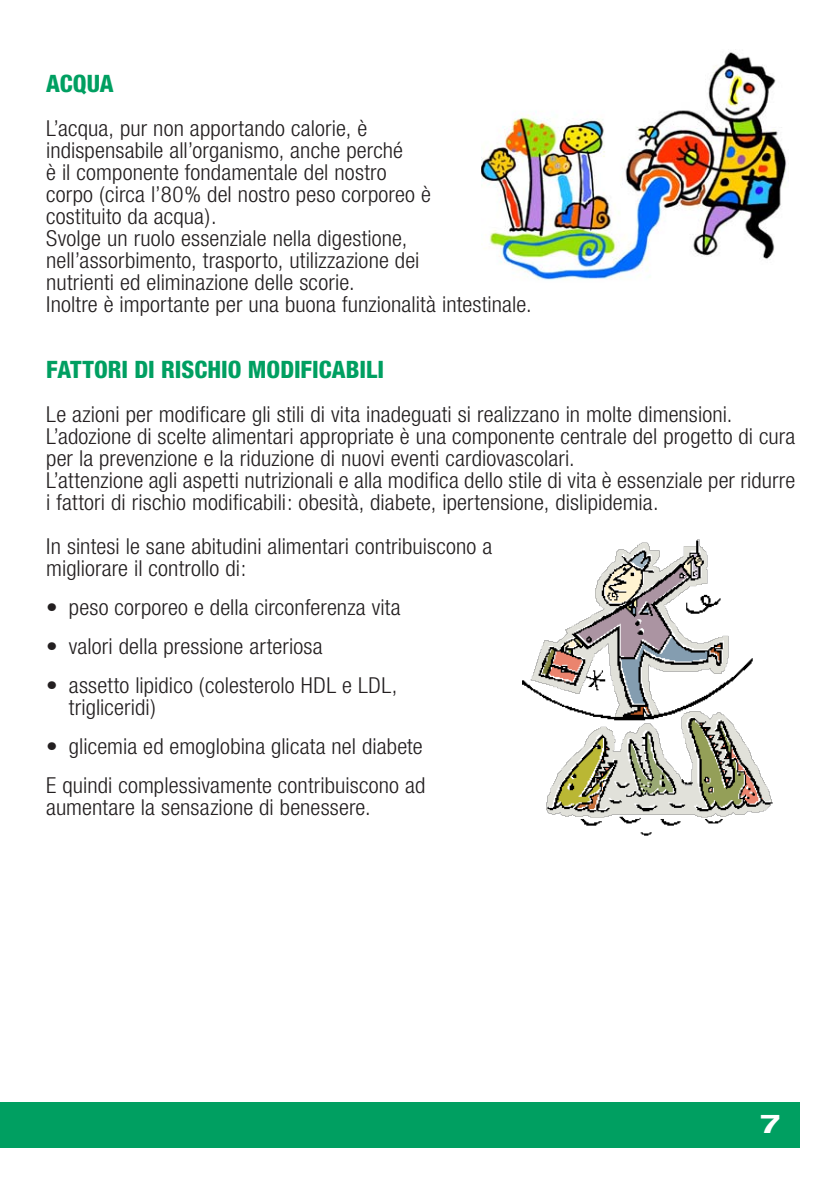
<style>
.page{position:relative;width:840px;height:1191px;background:#fff}
.page>*{position:absolute;margin:0;border:0;box-sizing:border-box;transform-origin:0 0}
.t1{font:700 expanded 26px "Helvetica Neue";color:#fff}
.t2{font:800 condensed 24px "Helvetica Neue";color:#009f61}
.t3{font:300 condensed 22px/22px "Helvetica Neue";letter-spacing:.005em;color:#231f20;scale:1.05 1}
</style>
<div class="page">
<div style="left:0;top:1102px;width:799px;height:45px;background:#009f61"></div>
<img style="left:522px;top:539px;width:251px;height:297px">
<img style="left:481px;top:52px;width:306px;height:228px">
<p class="t2" style="left:46px;top:68px;width:69px">ACQUA</p>
<p class="t3" style="left:46px;top:117px;width:463px">L’acqua, pur non apportando calorie, è<br>indispensabile all’organismo, anche perché<br>è il componente fondamentale del nostro<br>corpo (circa l’80% del nostro peso corporeo è<br>costituito da acqua).<br>Svolge un ruolo essenziale nella digestione, nell’assorbimento, trasporto, utilizzazione dei<br>nutrienti ed eliminazione delle scorie.<br>Inoltre è importante per una buona funzionalità intestinale.</p>
<p class="t2" style="left:46px;top:354px;width:339px">FATTORI DI RISCHIO MODIFICABILI</p>
<p class="t3" style="left:46px;top:403px;width:714px">Le azioni per modificare gli stili di vita inadeguati si realizzano in molte dimensioni.<br>L’adozione di scelte alimentari appropriate è una componente centrale del progetto di cura per la prevenzione e la riduzione di nuovi eventi cardiovascolari.<br>L’attenzione agli aspetti nutrizionali e alla modifica dello stile di vita è essenziale per ridurre i fattori di rischio modificabili: obesità, diabete, ipertensione, dislipidemia.</p>
<p class="t3" style="left:46px;top:535px;width:426px">In sintesi le sane abitudini alimentari contribuiscono a migliorare il controllo di:</p>
<p class="t3" style="left:46px;top:596px;width:339px">• peso corporeo e della circonferenza vita</p>
<p class="t3" style="left:46px;top:635px;width:265px">• valori della pressione arteriosa</p>
<p class="t3" style="left:69px;top:674px;width:314px;text-indent:-23px">• assetto lipidico (colesterolo HDL e LDL, trigliceridi)</p>
<p class="t3" style="left:46px;top:726px;width:362px;line-height:39px">• glicemia ed emoglobina glicata nel diabete<br>E quindi complessivamente contribuiscono ad</p>
<p class="t3" style="left:46px;top:796px;width:310px">aumentare la sensazione di benessere.</p>
<p class="t1" style="left:760px;top:1107px;width:21px">7</p>
</div>
